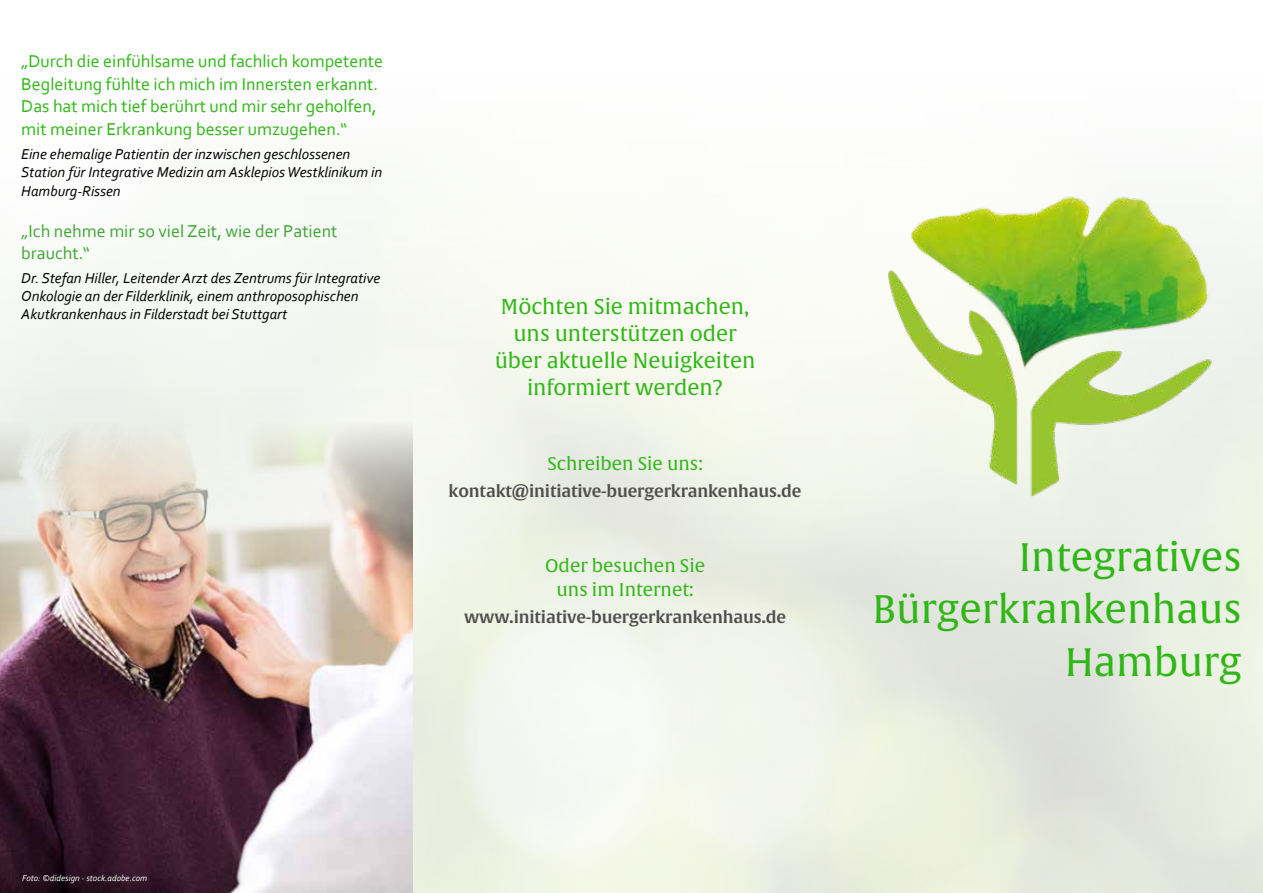
<style>
.page{position:relative;width:1263px;height:893px;background:#fff}
.page>*{position:absolute;margin:0;border:0;box-sizing:border-box;transform-origin:0 0}
.t1{font:39px/52.5px "Alverata";color:#2fb715;text-align:right}
.t2{font:21px/27px "Alverata";color:#2fb715;text-align:center}
.t3{font:18px/22.5px "Corbel";color:#2fb715}
.t4{font:18px/24px "Alverata";color:#2fb715;text-align:center}
.t5{font:18px/22.5px "Corbel";color:#3fa535}
.t6{font:16.5px "Alverata Sb";letter-spacing:-.01em;color:#504f4f}
.t7{font:italic 15px/18px "Corbel";color:#000}
.t8{font:italic 9px "Corbel";color:#fff}
</style>
<div class="page">
<img style="left:0;top:389px;width:412px;height:504px">
<img style="left:862px;top:177px;width:383px;height:345px">
<p class="t3" style="left:21px;top:50px;width:363px">„Durch die einfühlsame und fachlich kompetente Begleitung fühlte ich mich im Innersten erkannt.<br>Das hat mich tief berührt und mir sehr geholfen, mit meiner Erkrankung besser umzugehen.“</p>
<p class="t7" style="left:21px;top:145px;width:362px">Eine ehemalige Patientin der inzwischen geschlossenen<br>Station für Integrative Medizin am Asklepios Westklinikum in</p>
<p class="t7" style="left:21px;top:182px;width:101px">Hamburg-Rissen</p>
<p class="t5" style="left:21px;top:219px;width:318px">„Ich nehme mir so viel Zeit, wie der Patient braucht.“</p>
<p class="t7" style="left:21px;top:269px;width:360px">Dr. Stefan Hiller, Leitender Arzt des Zentrums für Integrative<br>Onkologie an der Filderklinik, einem anthroposophischen<br>Akutkrankenhaus in Filderstadt bei Stuttgart</p>
<h2 class="t2" style="left:495px;top:293px;width:262px">Möchten Sie mitmachen, uns unterstützen oder über aktuelle Neuigkeiten informiert werden?</h2>
<p class="t4" style="left:547px;top:452px;width:157px">Schreiben Sie uns:</p>
<p class="t6" style="left:449px;top:481px;width:354px">kontakt@initiative-buergerkrankenhaus.de</p>
<p class="t4" style="left:545px;top:554px;width:161px">Oder besuchen Sie uns im Internet:</p>
<p class="t6" style="left:464px;top:607px;width:324px">www.initiative-buergerkrankenhaus.de</p>
<h1 class="t1" style="left:872px;top:532px;width:371px">Integratives<br>Bürgerkrankenhaus<br>Hamburg</h1>
<p class="t8" style="left:22px;top:872px;width:127px">Foto: ©didesign - stock.adobe.com</p>
</div>
